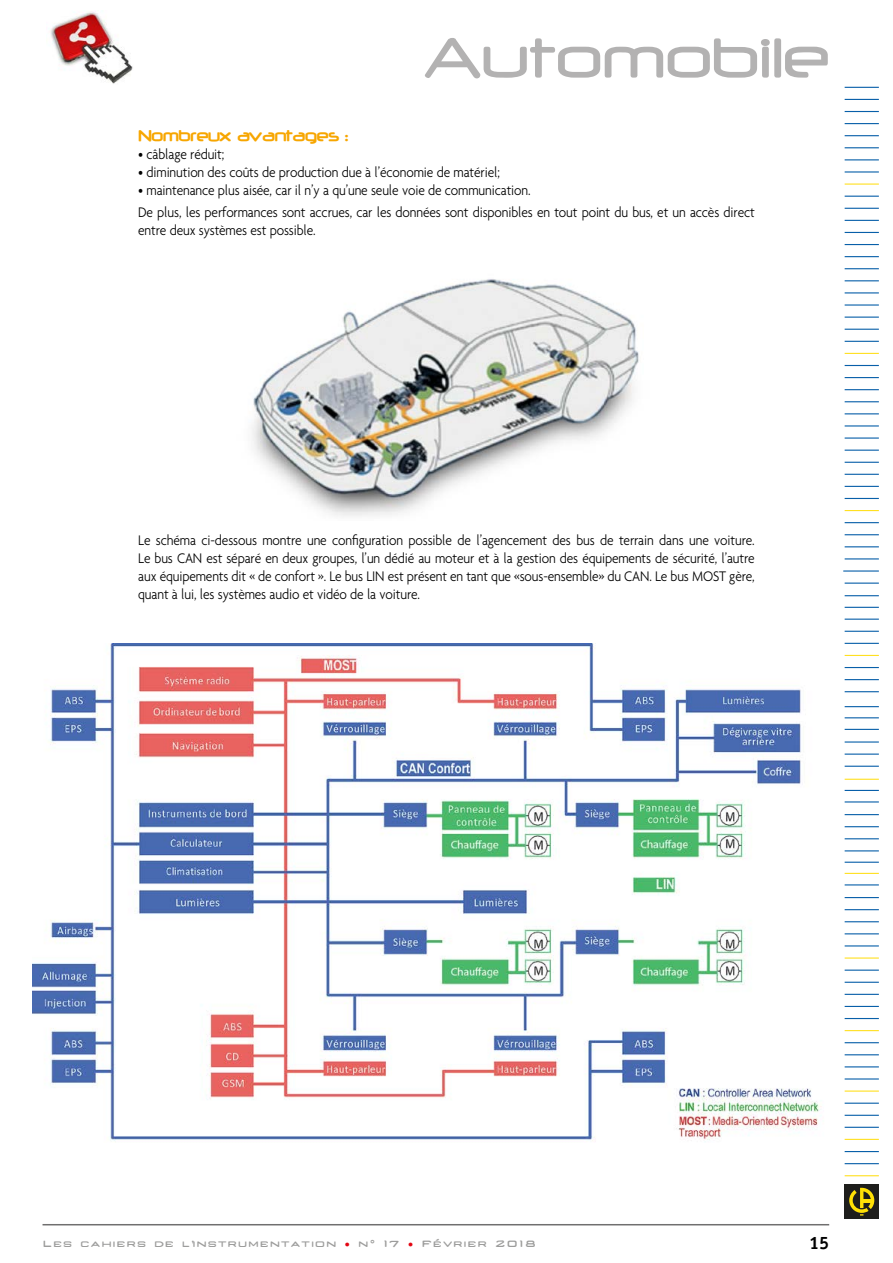
<style>
.page{position:relative;width:893px;height:1263px;background:#fff}
.page>*{position:absolute;margin:0;border:0;box-sizing:border-box;transform-origin:0 0}
.t1{font:66px "Neuropol";color:#b3b2b2}
.t2{font:700 18px "Neuropol";letter-spacing:-.01em;color:#f7a600;scale:.9 1}
.t3{font:700 18px "Officina Sans";color:#000}
.t4{font:300 15px/18px "Agenda";letter-spacing:-.01em;color:#000;scale:.9 1}
.t5{font:500 12.75px "Nedian";letter-spacing:.05em;color:#9d9d9c}
.s1{color:#e30613}
</style>
<div class="page">
<hr style="left:845px;top:486px;width:34px;height:1px;background:#085fa9">
<hr style="left:845px;top:619px;width:34px;height:1px;background:#085fa9">
<hr style="left:845px;top:498px;width:34px;height:1px;background:#085fa9">
<hr style="left:845px;top:474px;width:34px;height:1px;background:#085fa9">
<hr style="left:845px;top:631px;width:34px;height:1px;background:#085fa9">
<hr style="left:845px;top:510px;width:34px;height:1px;background:#ffe021">
<hr style="left:845px;top:425px;width:34px;height:1px;background:#085fa9">
<hr style="left:845px;top:643px;width:34px;height:1px;background:#085fa9">
<hr style="left:845px;top:522px;width:34px;height:1px;background:#085fa9">
<hr style="left:845px;top:437px;width:34px;height:2px;background:#085fa9">
<hr style="left:845px;top:413px;width:34px;height:1px;background:#085fa9">
<hr style="left:845px;top:401px;width:34px;height:1px;background:#085fa9">
<hr style="left:845px;top:389px;width:34px;height:1px;background:#085fa9">
<hr style="left:845px;top:377px;width:34px;height:1px;background:#085fa9">
<hr style="left:845px;top:365px;width:34px;height:1px;background:#085fa9">
<hr style="left:845px;top:353px;width:34px;height:1px;background:#ffe021">
<hr style="left:845px;top:341px;width:34px;height:1px;background:#085fa9">
<hr style="left:845px;top:329px;width:34px;height:1px;background:#085fa9">
<hr style="left:845px;top:317px;width:34px;height:1px;background:#085fa9">
<hr style="left:845px;top:304px;width:34px;height:2px;background:#085fa9">
<hr style="left:845px;top:292px;width:34px;height:1px;background:#085fa9">
<hr style="left:845px;top:280px;width:34px;height:1px;background:#085fa9">
<hr style="left:845px;top:268px;width:34px;height:1px;background:#085fa9">
<hr style="left:845px;top:256px;width:34px;height:1px;background:#085fa9">
<hr style="left:845px;top:244px;width:34px;height:1px;background:#085fa9">
<hr style="left:845px;top:232px;width:34px;height:1px;background:#085fa9">
<hr style="left:845px;top:220px;width:34px;height:1px;background:#085fa9">
<hr style="left:845px;top:208px;width:34px;height:1px;background:#085fa9">
<hr style="left:845px;top:196px;width:34px;height:1px;background:#085fa9">
<hr style="left:845px;top:183px;width:34px;height:2px;background:#ffe021">
<hr style="left:845px;top:171px;width:34px;height:2px;background:#085fa9">
<hr style="left:845px;top:159px;width:34px;height:1px;background:#085fa9">
<hr style="left:845px;top:147px;width:34px;height:1px;background:#085fa9">
<hr style="left:845px;top:135px;width:34px;height:1px;background:#085fa9">
<hr style="left:845px;top:123px;width:34px;height:1px;background:#085fa9">
<hr style="left:845px;top:111px;width:34px;height:1px;background:#085fa9">
<hr style="left:845px;top:99px;width:34px;height:1px;background:#085fa9">
<hr style="left:845px;top:87px;width:34px;height:1px;background:#085fa9">
<hr style="left:845px;top:655px;width:34px;height:1px;background:#ffe021">
<hr style="left:845px;top:534px;width:34px;height:1px;background:#085fa9">
<hr style="left:845px;top:450px;width:34px;height:1px;background:#085fa9">
<hr style="left:845px;top:667px;width:34px;height:1px;background:#085fa9">
<hr style="left:845px;top:546px;width:34px;height:1px;background:#085fa9">
<hr style="left:845px;top:462px;width:34px;height:1px;background:#085fa9">
<hr style="left:845px;top:679px;width:34px;height:1px;background:#085fa9">
<hr style="left:845px;top:558px;width:34px;height:1px;background:#085fa9">
<hr style="left:845px;top:691px;width:34px;height:1px;background:#085fa9">
<hr style="left:843px;top:570px;width:36px;height:2px;background:#085fa9">
<hr style="left:845px;top:582px;width:34px;height:2px;background:#085fa9">
<hr style="left:845px;top:595px;width:34px;height:1px;background:#085fa9">
<hr style="left:845px;top:607px;width:34px;height:1px;background:#085fa9">
<hr style="left:845px;top:862px;width:34px;height:1px;background:#085fa9">
<hr style="left:845px;top:779px;width:34px;height:1px;background:#ffe021">
<hr style="left:845px;top:706px;width:34px;height:1px;background:#085fa9">
<hr style="left:845px;top:873px;width:34px;height:1px;background:#ffe021">
<hr style="left:845px;top:790px;width:34px;height:1px;background:#085fa9">
<hr style="left:845px;top:717px;width:34px;height:1px;background:#085fa9">
<hr style="left:845px;top:897px;width:34px;height:1px;background:#085fa9">
<hr style="left:845px;top:814px;width:34px;height:1px;background:#085fa9">
<hr style="left:845px;top:741px;width:34px;height:2px;background:#085fa9">
<hr style="left:845px;top:909px;width:34px;height:1px;background:#085fa9">
<hr style="left:845px;top:826px;width:34px;height:1px;background:#085fa9">
<hr style="left:845px;top:753px;width:34px;height:2px;background:#085fa9">
<hr style="left:845px;top:921px;width:34px;height:1px;background:#085fa9">
<hr style="left:845px;top:838px;width:34px;height:1px;background:#085fa9">
<hr style="left:845px;top:766px;width:34px;height:1px;background:#085fa9">
<hr style="left:845px;top:933px;width:34px;height:1px;background:#085fa9">
<hr style="left:845px;top:850px;width:34px;height:1px;background:#085fa9">
<hr style="left:845px;top:945px;width:34px;height:1px;background:#085fa9">
<hr style="left:845px;top:957px;width:34px;height:2px;background:#ffe021">
<hr style="left:845px;top:969px;width:34px;height:2px;background:#085fa9">
<hr style="left:845px;top:982px;width:34px;height:1px;background:#085fa9">
<hr style="left:845px;top:994px;width:34px;height:1px;background:#085fa9">
<hr style="left:845px;top:1006px;width:34px;height:1px;background:#085fa9">
<hr style="left:845px;top:1018px;width:34px;height:1px;background:#085fa9">
<hr style="left:845px;top:1030px;width:34px;height:1px;background:#ffe021">
<hr style="left:845px;top:1042px;width:34px;height:1px;background:#085fa9">
<hr style="left:845px;top:1054px;width:34px;height:1px;background:#085fa9">
<hr style="left:845px;top:1066px;width:34px;height:1px;background:#085fa9">
<hr style="left:845px;top:1078px;width:34px;height:1px;background:#085fa9">
<hr style="left:845px;top:1090px;width:34px;height:2px;background:#ffe021">
<hr style="left:845px;top:1102px;width:34px;height:2px;background:#085fa9">
<hr style="left:845px;top:1115px;width:34px;height:1px;background:#085fa9">
<hr style="left:845px;top:1127px;width:34px;height:1px;background:#085fa9">
<hr style="left:845px;top:1139px;width:34px;height:1px;background:#ffe021">
<hr style="left:845px;top:1151px;width:34px;height:1px;background:#085fa9">
<hr style="left:845px;top:1163px;width:34px;height:1px;background:#085fa9">
<hr style="left:845px;top:1175px;width:34px;height:1px;background:#ffe021">
<hr style="left:845px;top:884px;width:34px;height:1px;background:#085fa9">
<hr style="left:845px;top:801px;width:34px;height:1px;background:#085fa9">
<hr style="left:845px;top:729px;width:34px;height:1px;background:#085fa9">
<div style="left:845px;top:1184px;width:34px;height:35px;background:#1e1e1c"></div>
<svg style="left:849px;top:1188px;width:25px;height:27px"></svg>
<hr style="left:43px;top:1224px;width:786px;height:1px;background:#706f6f">
<img style="left:50px;top:11px;width:83px;height:73px">
<img style="left:252px;top:279px;width:387px;height:238px">
<img style="left:32px;top:644px;width:789px;height:498px">
<h1 class="t1" style="left:424px;top:24px;width:407px">Automobile</h1>
<p class="t2" style="left:138px;top:127px;width:235px">Nombreux avantages :</p>
<p class="t4" style="left:138px;top:145px;width:97px">• câblage réduit;</p>
<p class="t4" style="left:138px;top:163px;width:403px">• diminution des coûts de production due à l’économie de matériel;</p>
<p class="t4" style="left:138px;top:179px;width:687px;line-height:22.2px">• maintenance plus aisée, car il n’y a qu’une seule voie de communication.<br>De plus, les performances sont accrues, car les données sont disponibles en tout point du bus, et un accès direct</p>
<p class="t4" style="left:138px;top:221px;width:199px">entre deux systèmes est possible.</p>
<p class="t4" style="left:138px;top:531px;width:687px;text-align:justify">Le schéma ci-dessous montre une configuration possible de l’agencement des bus de terrain dans une voiture.<br>Le bus CAN est séparé en deux groupes, l’un dédié au moteur et à la gestion des équipements de sécurité, l’autre aux équipements dit « de confort ». Le bus LIN est présent en tant que «sous-ensemble» du CAN. Le bus MOST gère, quant à lui, les systèmes audio et vidéo de la voiture.</p>
<p class="t5" style="left:43px;top:1236px;width:495px">Les cahiers de l’instrumentation <span class="s1">•</span> n° 17 <span class="s1">•</span> Février 2018</p>
<p class="t3" style="left:809px;top:1231px;width:22px">15</p>
</div>
